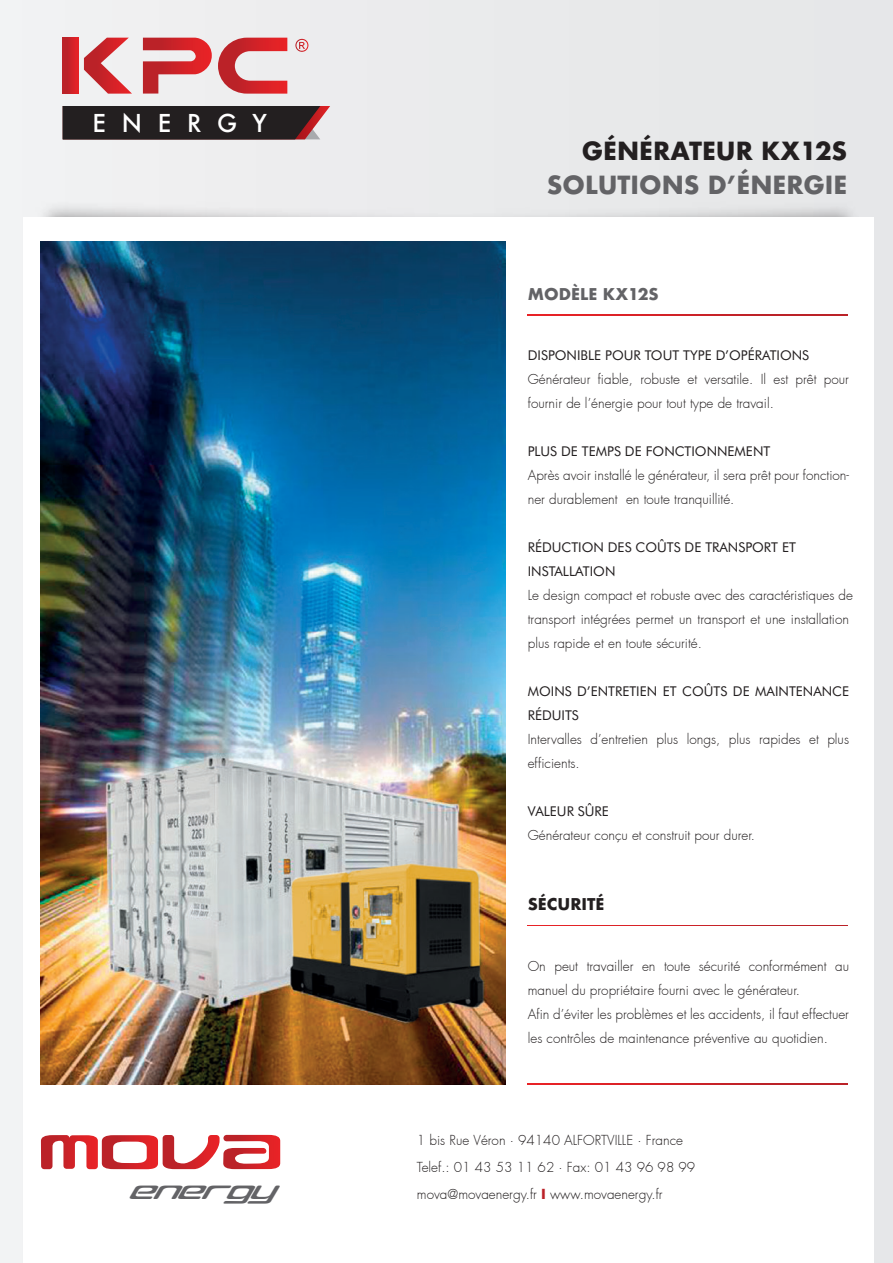
<style>
.page{position:relative;width:893px;height:1263px;background:#eaebec}
.page>*{position:absolute;margin:0;border:0;box-sizing:border-box;transform-origin:0 0}
.t1{font:700 24.3px "Futura";color:#636366}
.t2{font:700 24.3px "Futura";color:#231f20}
.t3{font:500 24px "Futura";letter-spacing:.66em;color:#fff}
.t4{font:italic 22.65px "Marble Force 3";color:#636366}
.t5{font:700 15.75px "Futura";color:#636366}
.t6{font:700 15.75px "Futura";color:#231f20}
.t7{font:300 13.5px/24px "Futura";color:#231f20}
.t8{font:13.5px/24px "Futura BT";color:#231f20}
.s1{font-weight:700;color:#bb2228}
</style>
<div class="page">
<img style="left:47px;top:207px;width:827px;height:103px">
<div style="left:23px;top:217px;width:850px;height:1046px;background:#fff"></div>
<img style="left:41px;top:241px;width:464px;height:844px">
<svg style="left:527px;top:315px;width:321px;height:1px"></svg>
<svg style="left:527px;top:925px;width:321px;height:1px"></svg>
<svg style="left:527px;top:1084px;width:321px;height:1px"></svg>
<svg style="left:41px;top:1135px;width:239px;height:34px"></svg>
<svg style="left:63px;top:38px;width:16px;height:56px"></svg>
<svg style="left:84px;top:38px;width:48px;height:56px"></svg>
<svg style="left:143px;top:38px;width:69px;height:56px"></svg>
<svg style="left:218px;top:38px;width:69px;height:56px"></svg>
<svg style="left:295px;top:39px;width:13px;height:13px"></svg>
<svg style="left:63px;top:106px;width:267px;height:33px;background:#312728"></svg>
<h2 class="t3" style="left:93px;top:107px;width:176px">ENERGY</h2>
<h1 class="t2" style="left:582px;top:134px;width:267px">GÉNÉRATEUR KX12S</h1>
<h1 class="t1" style="left:547px;top:168px;width:302px">SOLUTIONS D’ÉNERGIE</h1>
<p class="t5" style="left:528px;top:282px;width:132px">MODÈLE KX12S</p>
<p class="t8" style="left:528px;top:343px;width:283px">DISPONIBLE POUR TOUT TYPE D’OPÉRATIONS</p>
<p class="t7" style="left:528px;top:367px;width:323px">Générateur fiable, robuste et versatile. Il est prêt pour fournir de l’énergie pour tout type de travail.</p>
<p class="t8" style="left:528px;top:439px;width:244px">PLUS DE TEMPS DE FONCTIONNEMENT</p>
<p class="t7" style="left:528px;top:463px;width:323px">Après avoir installé le générateur, il sera prêt pour fonction&shy;ner durablement en toute tranquillité.</p>
<p class="t8" style="left:528px;top:535px;width:270px">RÉDUCTION DES COÛTS DE TRANSPORT ET<br>INSTALLATION</p>
<p class="t7" style="left:528px;top:583px;width:327px">Le design compact et robuste avec des caractéristiques de transport intégrées permet un transport et une installation plus rapide et en toute sécurité.</p>
<p class="t8" style="left:528px;top:679px;width:323px">MOINS D’ENTRETIEN ET COÛTS DE MAINTENANCE<br>RÉDUITS</p>
<p class="t7" style="left:528px;top:727px;width:323px">Intervalles d’entretien plus longs, plus rapides et plus efficients.</p>
<p class="t8" style="left:528px;top:799px;width:83px">VALEUR SÛRE</p>
<p class="t7" style="left:528px;top:823px;width:229px">Générateur conçu et construit pour durer.</p>
<p class="t6" style="left:528px;top:892px;width:78px">SÉCURITÉ</p>
<p class="t7" style="left:528px;top:954px;width:323px">On peut travailler en toute sécurité conformément au manuel du propriétaire fourni avec le générateur.<br>Afin d’éviter les problèmes et les accidents, il faut effectuer les contrôles de maintenance préventive au quotidien.</p>
<p class="t7" style="left:417px;top:1127px;width:280px;line-height:27px">1 bis Rue Véron · 94140 ALFORTVILLE · France<br>Telef.: 01 43 53 11 62 · Fax: 01 43 96 98 99</p>
<h3 class="t4" style="left:129px;top:1181px;width:161px">energy</h3>
<p class="t7" style="left:417px;top:1182px;width:247px">mova@movaenergy.fr <span class="s1">I</span> www.movaenergy.fr</p>
</div>
